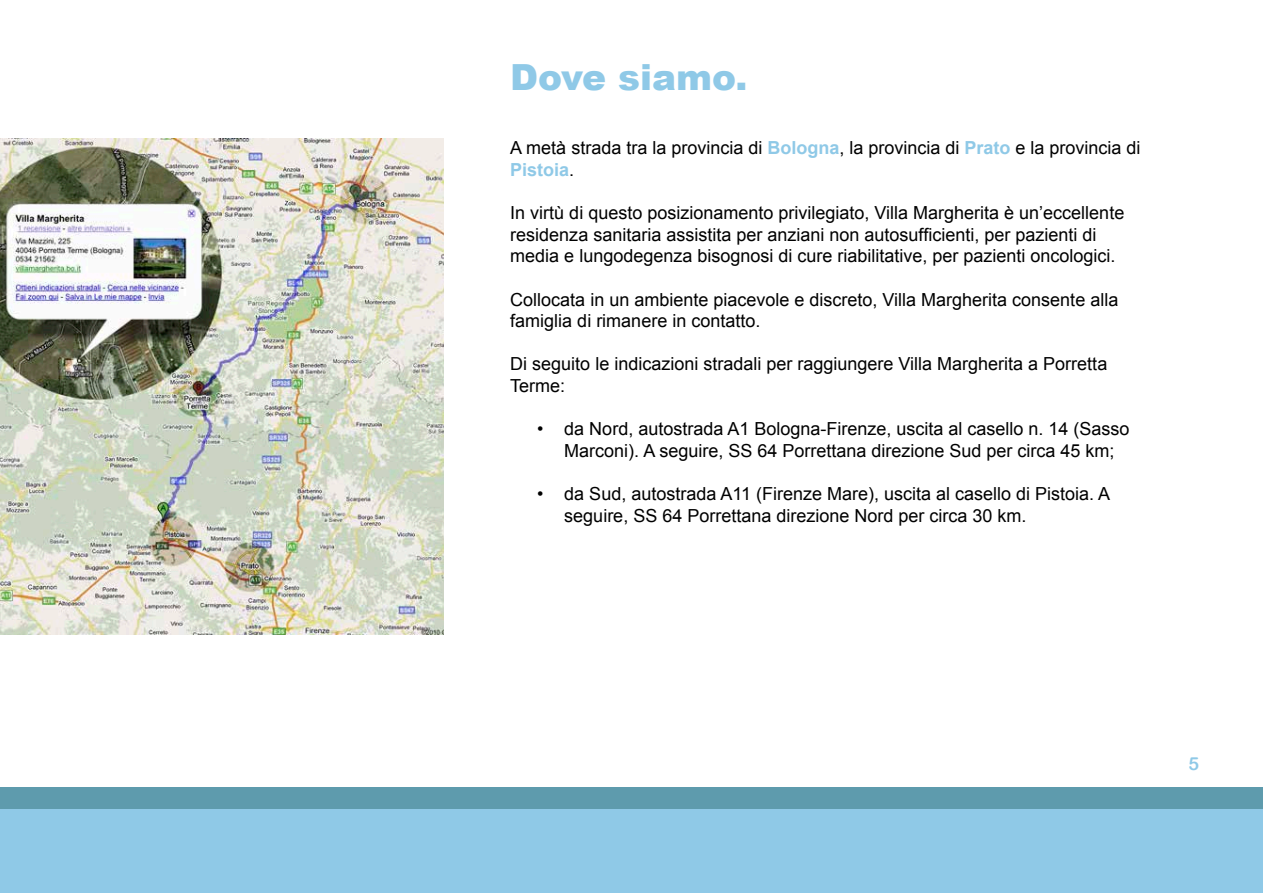
<style>
.page{position:relative;width:1263px;height:893px;background:#fff}
.page>*{position:absolute;margin:0;border:0;box-sizing:border-box;transform-origin:0 0}
.t1{font:900 36px "Arial";color:#8fc9e7}
.t2{font:18px/21.6px "Arial";color:#000}
.t3{font:18px "Arial Rounded MT Bold";color:#8fc9e7}
.s1{font-weight:700;color:#8fc9e7}
</style>
<div class="page">
<div style="left:0;top:809px;width:1263px;height:84px;background:#8fc9e7"></div>
<div style="left:0;top:788px;width:1263px;height:21px;background:#5e9bad"></div>
<img style="left:0;top:138px;width:444px;height:496px">
<p class="t1" style="left:510px;top:51px;width:239px">Dove siamo.</p>
<p class="t2" style="left:510px;top:137px;width:632px">A metà strada tra la provincia di <span class="s1">Bologna</span>, la provincia di <span class="s1">Prato</span> e la provincia di<br><span class="s1">Pistoia</span>.</p>
<p class="t2" style="left:510px;top:202px;width:615px">In virtù di questo posizionamento privilegiato, Villa Margherita è un’eccellente residenza sanitaria assistita per anziani non autosufficienti, per pazienti di media e lungodegenza bisognosi di cure riabilitative, per pazienti oncologici.</p>
<p class="t2" style="left:510px;top:289px;width:609px">Collocata in un ambiente piacevole e discreto, Villa Margherita consente alla famiglia di rimanere in contatto.</p>
<p class="t2" style="left:510px;top:353px;width:598px">Di seguito le indicazioni stradali per raggiungere Villa Margherita a Porretta<br>Terme:</p>
<p class="t2" style="left:564px;top:418px;width:567px;text-indent:-27px">• da Nord, autostrada A1 Bologna-Firenze, uscita al casello n. 14 (Sasso<br>Marconi). A seguire, SS 64 Porrettana direzione Sud per circa 45 km;</p>
<p class="t2" style="left:564px;top:483px;width:547px;text-indent:-27px">• da Sud, autostrada A11 (Firenze Mare), uscita al casello di Pistoia. A seguire, SS 64 Porrettana direzione Nord per circa 30 km.</p>
<p class="t3" style="left:1188px;top:753px;width:12px">5</p>
</div>
